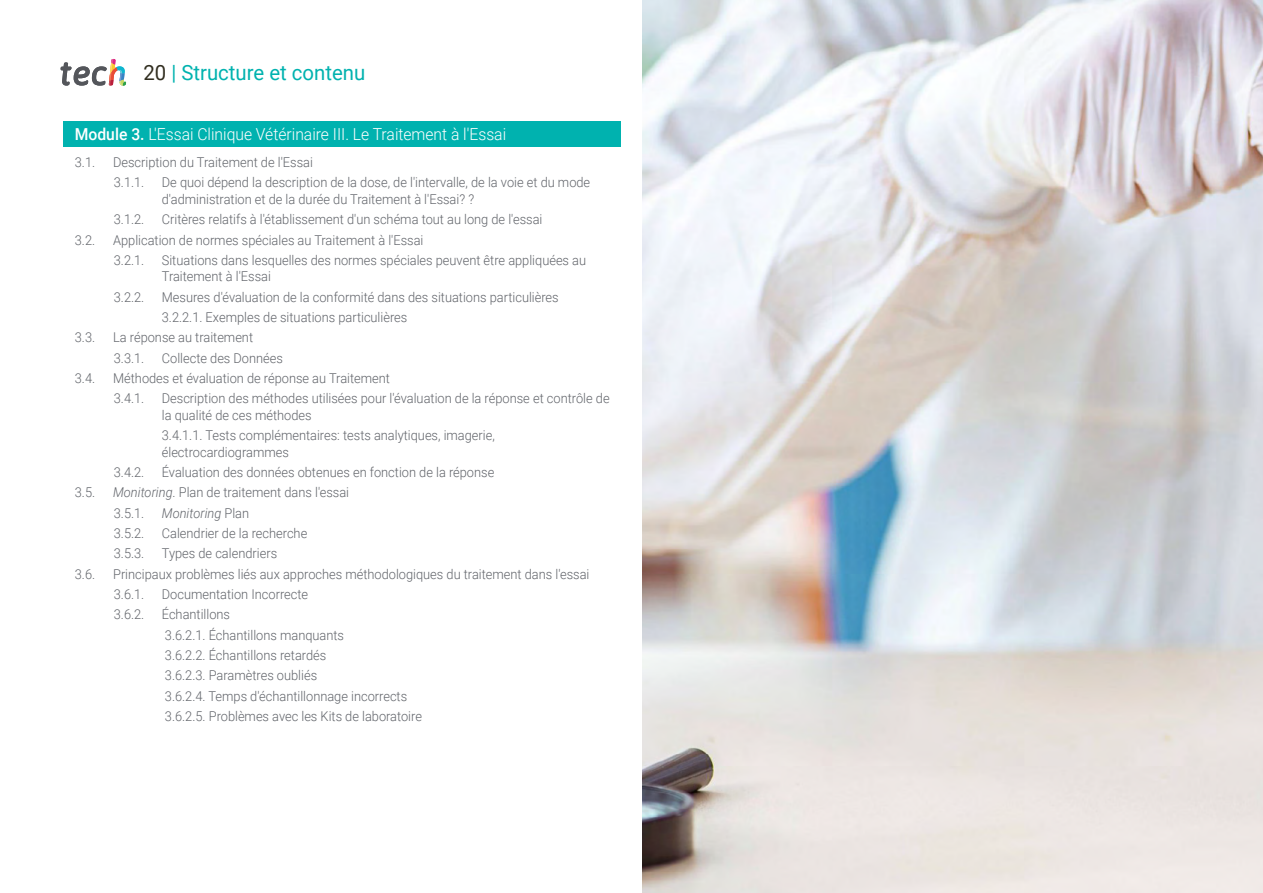
<style>
.page{position:relative;width:1263px;height:893px;background:#fff}
.page>*{position:absolute;margin:0;border:0;box-sizing:border-box;transform-origin:0 0}
.t1{font:21px "Roboto";color:#00b2af}
.t2{font:300 16.5px "Roboto";color:#fff;scale:.95 1}
.t3{font:300 13.5px/20.4px "Roboto";color:#61646a;scale:.95 1}
.t4{font:italic 300 13.5px "Roboto";color:#61646a;scale:.95 1}
.s1{color:#312e20}
.s2{font-weight:500}
.s3{font-style:italic}
.s4{font-style:normal}
</style>
<div class="page">
<div style="left:64px;top:121px;width:557px;height:25px;background:#00b2af"></div>
<img style="left:642px;top:0;width:621px;height:893px">
<svg style="left:61px;top:59px;width:65px;height:27px"></svg>
<h1 class="t1" style="left:144px;top:57px;width:223px"><span class="s1">20</span> | Structure et contenu</h1>
<p class="t2" style="left:75px;top:123px;width:455px"><span class="s2">Module 3.</span> L'Essai Clinique Vétérinaire III. Le Traitement à l'Essai</p>
<p class="t3" style="left:75px;top:152px;width:23px">3.1.</p>
<p class="t3" style="left:113px;top:152px;width:212px">Description du Traitement de l'Essai<br>3.1.1.</p>
<p class="t3" style="left:162px;top:174px;width:452px;line-height:16.5px">De quoi dépend la description de la dose, de l'intervalle, de la voie et du mode d'administration et de la durée du Traitement à l'Essai? ?</p>
<p class="t3" style="left:114px;top:209px;width:34px">3.1.2.</p>
<p class="t3" style="left:162px;top:209px;width:402px">Critères relatifs à l'établissement d'un schéma tout au long de l'essai</p>
<p class="t3" style="left:75px;top:229px;width:23px">3.2.</p>
<p class="t3" style="left:113px;top:229px;width:328px">Application de normes spéciales au Traitement à l'Essai<br>3.2.1.</p>
<p class="t3" style="left:162px;top:251px;width:448px;line-height:16.5px">Situations dans lesquelles des normes spéciales peuvent être appliquées au<br>Traitement à l'Essai</p>
<p class="t3" style="left:114px;top:286px;width:34px">3.2.2.</p>
<p class="t3" style="left:162px;top:286px;width:419px">Mesures d'évaluation de la conformité dans des situations particulières<br>3.2.2.1. Exemples de situations particulières</p>
<p class="t3" style="left:75px;top:327px;width:23px">3.3.</p>
<p class="t3" style="left:113px;top:327px;width:149px">La réponse au traitement<br>3.3.1.</p>
<p class="t3" style="left:162px;top:347px;width:129px">Collecte des Données</p>
<p class="t3" style="left:75px;top:368px;width:23px">3.4.</p>
<p class="t3" style="left:113px;top:368px;width:293px">Méthodes et évaluation de réponse au Traitement<br>3.4.1.</p>
<p class="t3" style="left:162px;top:390px;width:473px;line-height:16.5px">Description des méthodes utilisées pour l'évaluation de la réponse et contrôle de la qualité de ces méthodes</p>
<p class="t3" style="left:162px;top:427px;width:352px;line-height:16.5px">3.4.1.1. Tests complémentaires: tests analytiques, imagerie, électrocardiogrammes</p>
<p class="t3" style="left:114px;top:462px;width:34px">3.4.2.</p>
<p class="t3" style="left:162px;top:462px;width:351px">Évaluation des données obtenues en fonction de la réponse</p>
<p class="t3" style="left:75px;top:482px;width:23px">3.5.</p>
<p class="t3" style="left:113px;top:482px;width:250px"><span class="s3">Monitoring</span>. Plan de traitement dans l'essai<br>3.5.1.</p>
<p class="t4" style="left:162px;top:503px;width:93px">Monitoring <span class="s4">Plan</span></p>
<p class="t3" style="left:114px;top:523px;width:34px">3.5.2.</p>
<p class="t3" style="left:162px;top:523px;width:155px">Calendrier de la recherche</p>
<p class="t3" style="left:114px;top:543px;width:34px">3.5.3.</p>
<p class="t3" style="left:162px;top:543px;width:123px">Types de calendriers</p>
<p class="t3" style="left:75px;top:563px;width:23px">3.6.</p>
<p class="t3" style="left:113px;top:563px;width:503px">Principaux problèmes liés aux approches méthodologiques du traitement dans l'essai<br>3.6.1.</p>
<p class="t3" style="left:162px;top:584px;width:156px">Documentation Incorrecte</p>
<p class="t3" style="left:114px;top:604px;width:34px">3.6.2.</p>
<p class="t3" style="left:162px;top:604px;width:275px">Échantillons<br>3.6.2.1. Échantillons manquants<br>3.6.2.2. Échantillons retardés<br>3.6.2.3. Paramètres oubliés<br>3.6.2.4. Temps d'échantillonnage incorrects 3.6.2.5. Problèmes avec les Kits de laboratoire</p>
</div>
